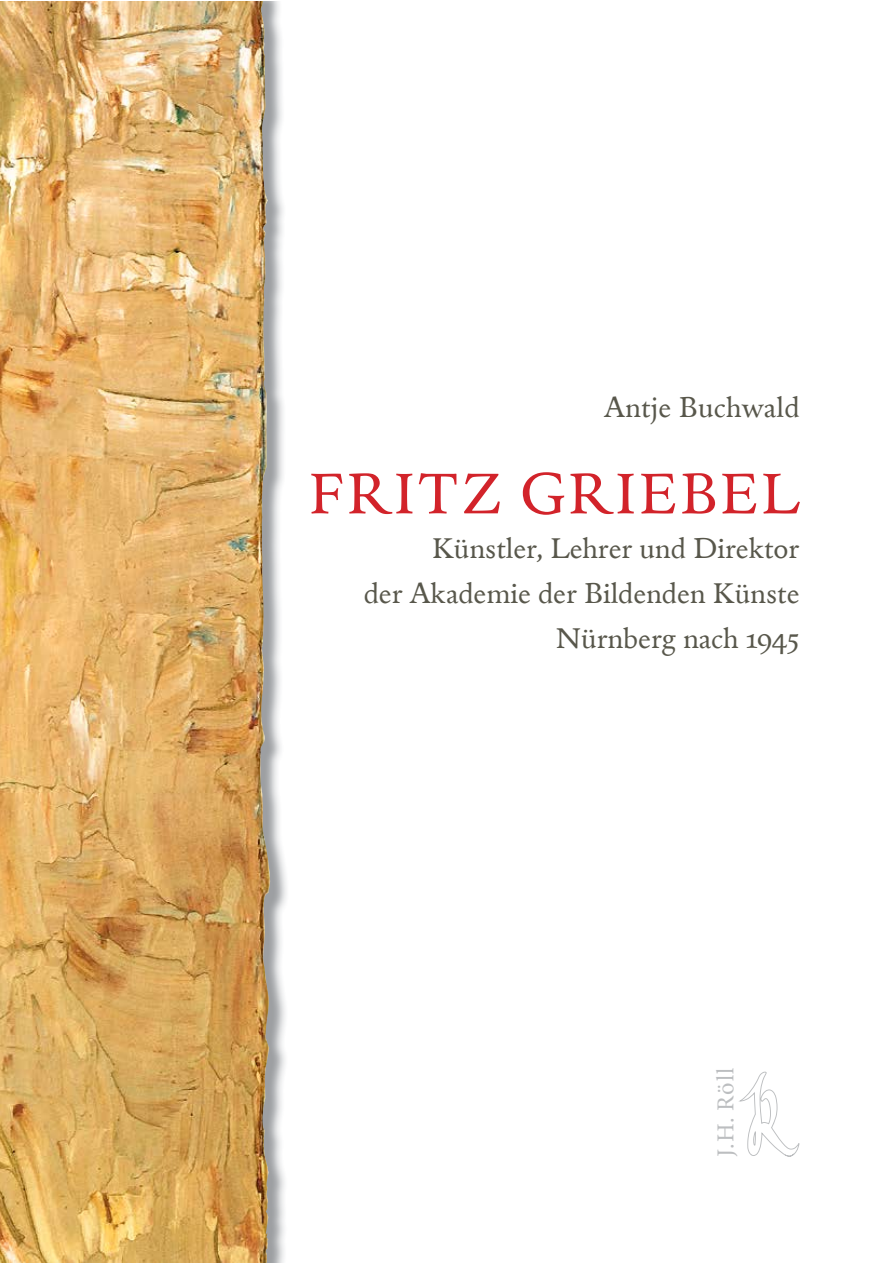
<style>
.page{position:relative;width:893px;height:1263px;background:#fff}
.page>*{position:absolute;margin:0;border:0;box-sizing:border-box;transform-origin:0 0}
.t1{font:60px "Andron Mega Corpus";letter-spacing:.04em;color:#d2232a}
.t2{font:30px/45px "Andron Mega Corpus";color:#58574b;text-align:right}
.t3{font:24.3px "Minion Pro";color:#bcbec0}
</style>
<div class="page">
<svg style="left:739px;top:1072px;width:60px;height:85px"></svg>
<img style="left:271px;top:1px;width:16px;height:1262px">
<img style="left:0;top:1px;width:271px;height:1262px">
<p class="t2" style="left:604px;top:386px;width:197px">Antje Buchwald</p>
<h1 class="t1" style="left:309px;top:461px;width:492px">FRITZ GRIEBEL</h1>
<p class="t2" style="left:364px;top:527px;width:437px">Künstler, Lehrer und Direktor<br>der Akademie der Bildenden Künste<br>Nürnberg nach 1945</p>
<p class="t3" style="left:709px;top:1157px;width:90px;rotate:-90deg">J.H. Röll</p>
</div>
